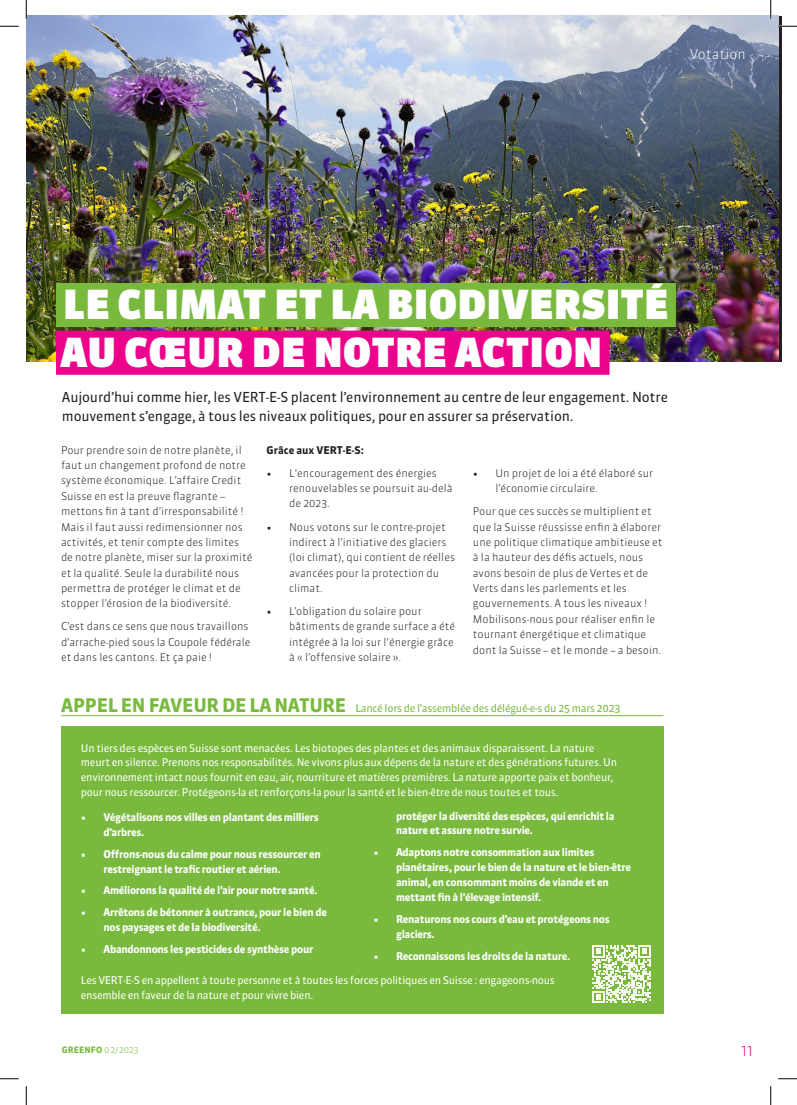
<style>
.page{position:relative;width:797px;height:1105px;background:#fff}
.page>*{position:absolute;margin:0;border:0;box-sizing:border-box;transform-origin:0 0}
.Titel_32_Grün{font:900 40px "Sanuk OT";letter-spacing:.01em;color:#fff}
.Titel_32_Magenta{font:900 40px "Sanuk OT";letter-spacing:.01em;color:#fff}
.t1{font:300 15px "Sanuk OT";color:#ed028c}
.Lead{font:13.75px/18.8px "Sanuk OT";letter-spacing:-.01em;color:#231f20}
.t2{font:300 13.75px "Sanuk OT";color:#fff}
.Mengensatz_Kasten{font:300 10.62px/15.4px "Sanuk OT";color:#231f20}
.t3{font:700 10.62px/14.9px "Sanuk OT";letter-spacing:-.025em;color:#fff}
.Kasten_Text{font:10.62px/14.9px "Sanuk OT";letter-spacing:-.025em;color:#fff}
.Kastentitel_grün{font:10.62px "Sanuk OT";letter-spacing:-.025em;color:#79ba3e}
.Mengensatz_Kasten-2{font:700 10.62px "Sanuk OT";color:#231f20}
.t4{font:700 8.75px "Sanuk OT";letter-spacing:.01em;color:#79ba3e}
.s1{font-weight:700;font-size:18.75px}
.s2{font-weight:300}
</style>
<div class="page">
<img style="left:26px;top:16px;width:752px;height:345px">
<div style="left:56px;top:283px;width:620px;height:44px;background:#79ba3e"></div>
<div style="left:56px;top:331px;width:553px;height:44px;background:#ed028c"></div>
<div style="left:61px;top:726px;width:602px;height:287px;background:#79ba3e"></div>
<hr style="left:61px;top:715px;width:602px;height:1px;background:#79ba3e">
<svg style="left:592px;top:945px;width:58px;height:58px"></svg>
<svg style="left:0;top:25px;width:19px;height:2px"></svg>
<svg style="left:778px;top:25px;width:19px;height:2px"></svg>
<svg style="left:0;top:1078px;width:19px;height:1px"></svg>
<svg style="left:778px;top:1078px;width:19px;height:1px"></svg>
<svg style="left:25px;top:0;width:2px;height:19px"></svg>
<svg style="left:25px;top:1086px;width:2px;height:19px"></svg>
<svg style="left:770px;top:0;width:1px;height:19px"></svg>
<svg style="left:770px;top:1086px;width:1px;height:19px"></svg>
<p class="t2" style="left:689px;top:45px;width:57px">Votation</p>
<p class="Titel_32_Grün" style="left:63px;top:280px;width:607px">LE CLIMAT ET LA BIODIVERSITÉ</p>
<p class="Titel_32_Magenta" style="left:61px;top:328px;width:543px">AU CŒUR DE NOTRE ACTION</p>
<p class="Lead" style="left:62px;top:388px;width:607px">Aujourd’hui comme hier, les VERT-E-S placent l’environnement au centre de leur engagement. Notre mouvement s’engage, à tous les niveaux politiques, pour en assurer sa préservation.</p>
<p class="Mengensatz_Kasten" style="left:61px;top:442px;width:193px">Pour prendre soin de notre planète, il faut un changement profond de notre système économique. L’affaire Credit Suisse en est la preuve flagrante – mettons fin à tant d’irresponsabilité !<br>Mais il faut aussi redimensionner nos activités, et tenir compte des limites de notre planète, miser sur la proximité et la qualité. Seule la durabilité nous permettra de protéger le climat et de stopper l’érosion de la biodiversité.</p>
<p class="Mengensatz_Kasten" style="left:61px;top:619px;width:191px">C’est dans ce sens que nous travaillons d’arrache-pied sous la Coupole fédérale et dans les cantons. Et ça paie !</p>
<p class="Mengensatz_Kasten-2" style="left:266px;top:443px;width:99px">Grâce aux VERT-E-S:</p>
<p class="Mengensatz_Kasten" style="left:289px;top:465px;width:165px;text-indent:-22px">• L'encouragement des énergies renouvelables se poursuit au-delà de 2023.</p>
<p class="Mengensatz_Kasten" style="left:289px;top:519px;width:167px;text-indent:-22px">• Nous votons sur le contre-projet indirect à l’initiative des glaciers (loi climat), qui contient de réelles avancées pour la protection du climat.</p>
<p class="Mengensatz_Kasten" style="left:289px;top:604px;width:167px;text-indent:-22px">• L’obligation du solaire pour bâtiments de grande surface a été intégrée à la loi sur l'énergie grâce à « l’offensive solaire ».</p>
<p class="Mengensatz_Kasten" style="left:495px;top:465px;width:159px;text-indent:-22px">• Un projet de loi a été élaboré sur l’économie circulaire.</p>
<p class="Mengensatz_Kasten" style="left:473px;top:504px;width:191px">Pour que ces succès se multiplient et que la Suisse réussisse enfin à élaborer une politique climatique ambitieuse et à la hauteur des défis actuels, nous avons besoin de plus de Vertes et de Verts dans les parlements et les gouvernements. A tous les niveaux !<br>Mobilisons-nous pour réaliser enfin le tournant énergétique et climatique dont la Suisse – et le monde – a besoin.</p>
<p class="Kastentitel_grün" style="left:61px;top:702px;width:561px"><span class="s1">APPEL EN FAVEUR DE LA NATURE</span> Lancé lors de l’assemblée des délégué-e-s du 25 mars 2023</p>
<p class="Kasten_Text" style="left:81px;top:740px;width:537px">Un tiers des espèces en Suisse sont menacées. Les biotopes des plantes et des animaux disparaissent. La nature meurt en silence. Prenons nos responsabilités. Ne vivons plus aux dépens de la nature et des générations futures. Un environnement intact nous fournit en eau, air, nourriture et matières premières. La nature apporte paix et bonheur, pour nous ressourcer. Protégeons-la et renforçons-la pour la santé et le bien-être de nous toutes et tous.</p>
<p class="t3" style="left:103px;top:809px;width:217px;text-indent:-22px">• Végétalisons nos villes en plantant des milliers d’arbres.</p>
<p class="t3" style="left:103px;top:846px;width:219px;text-indent:-22px">• Offrons-nous du calme pour nous ressourcer en restreignant le trafic routier et aérien.</p>
<p class="t3" style="left:81px;top:883px;width:238px">• Améliorons la qualité de l’air pour notre santé.</p>
<p class="t3" style="left:103px;top:905px;width:225px;text-indent:-22px">• Arrêtons de bétonner à outrance, pour le bien de nos paysages et de la biodiversité.</p>
<p class="t3" style="left:81px;top:942px;width:234px">• Abandonnons les pesticides de synthèse pour</p>
<p class="Kasten_Text" style="left:81px;top:973px;width:475px">Les VERT-E-S en appellent à toute personne et à toutes les forces politiques en Suisse : engageons-nous ensemble en faveur de la nature et pour vivre bien.</p>
<p class="t3" style="left:396px;top:808px;width:220px">protéger la diversité des espèces, qui enrichit la nature et assure notre survie.</p>
<p class="t3" style="left:396px;top:845px;width:237px;text-indent:-22px">• Adaptons notre consommation aux limites planétaires, pour le bien de la nature et le bien-être animal, en consommant moins de viande et en mettant fin à l’élevage intensif.</p>
<p class="t3" style="left:396px;top:912px;width:215px;text-indent:-22px">• Renaturons nos cours d’eau et protégeons nos glaciers.</p>
<p class="t3" style="left:373px;top:948px;width:198px">• Reconnaissons les droits de la nature.</p>
<p class="t4" style="left:62px;top:1044px;width:78px">GREENFO <span class="s2">02/2023</span></p>
<h2 class="t1" style="left:741px;top:1042px;width:13px">11</h2>
</div>
